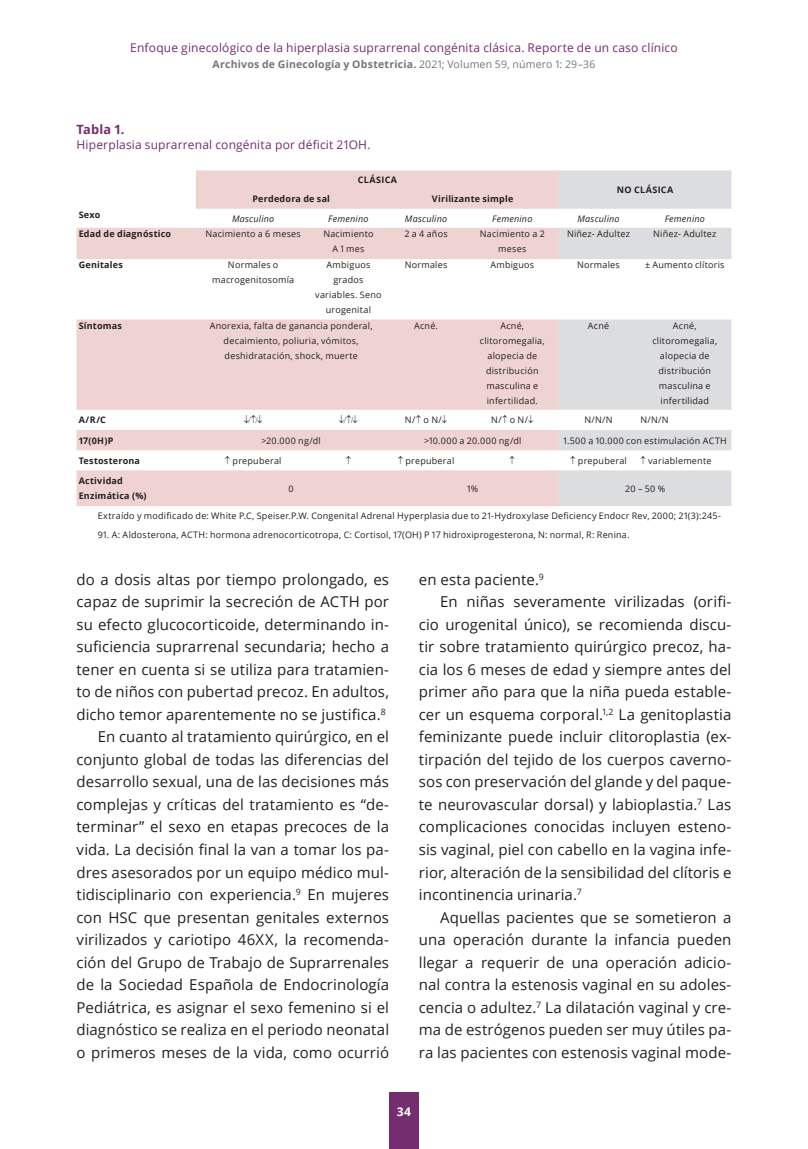
<style>
.page{position:relative;width:808px;height:1149px;background:#fff}
.page>*{position:absolute;margin:0;border:0;box-sizing:border-box;transform-origin:0 0}
.t1{font:15px/22.5px "Open Sans";letter-spacing:.005em;color:#231f20;text-align:justify}
.Figura_título{font:700 12.75px "Open Sans";letter-spacing:.01em;color:#742d6e}
.Figura_texto{font:12px "Open Sans";letter-spacing:.015em;color:#742d6e}
.t2{font:700 12px "Open Sans";color:#fff}
.t3{font:700 10.5px "Open Sans";letter-spacing:.02em;color:#757679}
.Figuras{font:9px/15px "Open Sans";letter-spacing:.025em;color:#231f20;text-align:center}
.bibliografia{font:9px "Open Sans";letter-spacing:.025em;color:#231f20}
.Figuras-2{font:700 9px "Open Sans";letter-spacing:.025em;color:#231f20}
.Figuras-3{font:italic 9px "Open Sans";letter-spacing:.02em;color:#231f20}
.Figuras-4{font:700 9px "Open Sans";letter-spacing:.045em;color:#231f20}
.Figuras-5{font:9px "Symbol";color:#231f20}
.s1{font-weight:400}
</style>
<div class="page">
<div style="left:389px;top:1092px;width:30px;height:56px;background:#742d6e"></div>
<svg style="left:77px;top:170px;width:482px;height:336px;fill:#efd3d2"></svg>
<svg style="left:559px;top:170px;width:172px;height:336px;fill:#dcdddf"></svg>
<svg style="left:249px;top:416px;width:9px;height:7px"></svg>
<svg style="left:344px;top:416px;width:9px;height:7px"></svg>
<svg style="left:346px;top:455px;width:5px;height:8px"></svg>
<svg style="left:510px;top:455px;width:5px;height:8px"></svg>
<p class="Figura_texto" style="left:130px;top:39px;width:549px">Enfoque ginecológico de la hiperplasia suprarrenal congénita clásica. Reporte de un caso clínico</p>
<p class="t3" style="left:213px;top:56px;width:384px">Archivos de Ginecología y Obstetricia. <span class="s1">2021; Volumen 59, número 1: 29–36</span></p>
<p class="Figura_título" style="left:77px;top:121px;width:49px">Tabla 1.</p>
<p class="Figura_texto" style="left:77px;top:137px;width:295px">Hiperplasia suprarrenal congénita por déficit 21OH.</p>
<p class="Figuras-4" style="left:358px;top:173px;width:41px">CLÁSICA</p>
<p class="Figuras-2" style="left:252px;top:192px;width:79px">Perdedora de sal</p>
<p class="Figuras-2" style="left:432px;top:192px;width:83px">Virilizante simple</p>
<p class="Figuras-2" style="left:617px;top:183px;width:58px">NO CLÁSICA</p>
<p class="Figuras-2" style="left:79px;top:208px;width:23px">Sexo</p>
<p class="Figuras-3" style="left:232px;top:212px;width:44px">Masculino</p>
<p class="Figuras-3" style="left:328px;top:212px;width:42px">Femenino</p>
<p class="Figuras-3" style="left:405px;top:212px;width:44px">Masculino</p>
<p class="Figuras-3" style="left:492px;top:212px;width:42px">Femenino</p>
<p class="Figuras-3" style="left:577px;top:212px;width:44px">Masculino</p>
<p class="Figuras-3" style="left:665px;top:212px;width:42px">Femenino</p>
<p class="Figuras-2" style="left:79px;top:227px;width:94px">Edad de diagnóstico</p>
<p class="Figuras" style="left:205px;top:226px;width:97px">Nacimiento a 6 meses</p>
<p class="Figuras" style="left:323px;top:226px;width:52px">Nacimiento</p>
<p class="Figuras" style="left:332px;top:241px;width:34px">A 1 mes</p>
<p class="Figuras" style="left:404px;top:226px;width:45px">2 a 4 años</p>
<p class="Figuras" style="left:480px;top:226px;width:67px">Nacimiento a 2 meses</p>
<p class="Figuras" style="left:567px;top:226px;width:65px">Niñez- Adultez</p>
<p class="Figuras" style="left:653px;top:226px;width:65px">Niñez- Adultez</p>
<p class="Figuras-2" style="left:79px;top:258px;width:46px">Genitales</p>
<p class="Figuras" style="left:212px;top:257px;width:83px">Normales o macrogenitosomía</p>
<p class="Figuras" style="left:315px;top:257px;width:68px">Ambiguos grados variables. Seno urogenital</p>
<p class="Figuras" style="left:405px;top:257px;width:44px">Normales</p>
<p class="Figuras" style="left:490px;top:257px;width:45px">Ambiguos</p>
<p class="Figuras" style="left:577px;top:257px;width:44px">Normales</p>
<p class="Figuras" style="left:645px;top:257px;width:81px">± Aumento clítoris</p>
<p class="Figuras-2" style="left:79px;top:319px;width:45px">Síntomas</p>
<p class="Figuras" style="left:210px;top:317px;width:164px">Anorexia, falta de ganancia ponderal, decaimiento, poliuria, vómitos, deshidratación, shock, muerte</p>
<p class="Figuras" style="left:414px;top:317px;width:25px">Acné.</p>
<p class="Figuras" style="left:480px;top:317px;width:66px">Acné, clitoromegalia, alopecia de distribución masculina e infertilidad.</p>
<p class="Figuras" style="left:588px;top:317px;width:23px">Acné</p>
<p class="Figuras" style="left:652px;top:317px;width:66px">Acné, clitoromegalia, alopecia de distribución masculina e infertilidad</p>
<p class="Figuras-2" style="left:79px;top:413px;width:29px">A/R/C</p>
<p class="Figuras-5" style="left:244px;top:414px;width:20px">↓↑↓</p>
<p class="Figuras-5" style="left:339px;top:414px;width:20px">↓↑↓</p>
<p class="Figuras" style="left:405px;top:412px;width:44px">N/↑ o N/↓</p>
<p class="Figuras" style="left:491px;top:412px;width:44px">N/↑ o N/↓</p>
<p class="Figuras" style="left:584px;top:412px;width:30px">N/N/N</p>
<p class="Figuras" style="left:640px;top:412px;width:30px">N/N/N</p>
<p class="Figuras-2" style="left:79px;top:434px;width:36px">17(0H)P</p>
<p class="Figuras" style="left:262px;top:432px;width:61px">&gt;20.000 ng/dl</p>
<p class="Figuras" style="left:424px;top:432px;width:99px">&gt;10.000 a 20.000 ng/dl</p>
<p class="Figuras" style="left:563px;top:432px;width:165px">1.500 a 10.000 con estimulación ACTH</p>
<p class="Figuras-2" style="left:79px;top:454px;width:63px">Testosterona</p>
<p class="Figuras" style="left:225px;top:452px;width:58px">↑ prepuberal</p>
<p class="Figuras" style="left:398px;top:452px;width:58px">↑ prepuberal</p>
<p class="Figuras" style="left:570px;top:452px;width:58px">↑ prepuberal</p>
<p class="Figuras" style="left:640px;top:452px;width:73px">↑ variablemente</p>
<p class="Figuras-2" style="left:79px;top:474px;width:46px">Actividad</p>
<p class="Figuras-2" style="left:79px;top:489px;width:69px">Enzimática (%)</p>
<p class="Figuras" style="left:289px;top:480px;width:7px">0</p>
<p class="Figuras" style="left:467px;top:480px;width:13px">1%</p>
<p class="Figuras" style="left:625px;top:480px;width:42px">20 – 50 %</p>
<p class="bibliografia" style="left:98px;top:509px;width:625px">Extraído y modificado de: White P.C, Speiser.P.W. Congenital Adrenal Hyperplasia due to 21-Hydroxylase Deficiency Endocr Rev, 2000; 21(3):245-</p>
<p class="bibliografia" style="left:98px;top:528px;width:533px">91. A: Aldosterona, ACTH: hormona adrenocorticotropa, C: Cortisol, 17(OH) P 17 hidroxiprogesterona, N: normal, R: Renina.</p>
<p class="t1" style="left:77px;top:567px;width:314px">do a dosis altas por tiempo prolongado, es capaz de suprimir la secreción de ACTH por su efecto glucocorticoide, determinando in&shy;suficiencia suprarrenal secundaria; hecho a tener en cuenta si se utiliza para tratamien&shy;to de niños con pubertad precoz. En adultos, dicho temor aparentemente no se justifica.<sup>8</sup></p>
<p class="t1" style="left:77px;top:725px;width:314px;text-indent:21px">En cuanto al tratamiento quirúrgico, en el conjunto global de todas las diferencias del desarrollo sexual, una de las decisiones más complejas y críticas del tratamiento es “de&shy;terminar” el sexo en etapas precoces de la vida. La decisión final la van a tomar los pa&shy;dres asesorados por un equipo médico mul&shy;tidisciplinario con experiencia.<sup>9</sup> En mujeres con HSC que presentan genitales externos virilizados y cariotipo 46XX, la recomenda&shy;ción del Grupo de Trabajo de Suprarrenales de la Sociedad Española de Endocrinología Pediátrica, es asignar el sexo femenino si el diagnóstico se realiza en el periodo neonatal o primeros meses de la vida, como ocurrió</p>
<p class="t1" style="left:419px;top:567px;width:126px">en esta paciente.<sup>9</sup></p>
<p class="t1" style="left:419px;top:590px;width:314px;text-indent:21px">En niñas severamente virilizadas (orifi&shy;cio urogenital único), se recomienda discu&shy;tir sobre tratamiento quirúrgico precoz, ha&shy;cia los 6 meses de edad y siempre antes del primer año para que la niña pueda estable&shy;cer un esquema corporal.<sup>1,2</sup> La genitoplastia feminizante puede incluir clitoroplastia (ex&shy;tirpación del tejido de los cuerpos caverno&shy;sos con preservación del glande y del paque&shy;te neurovascular dorsal) y labioplastia.<sup>7</sup> Las complicaciones conocidas incluyen esteno&shy;sis vaginal, piel con cabello en la vagina infe&shy;rior, alteración de la sensibilidad del clítoris e incontinencia urinaria.<sup>7</sup></p>
<p class="t1" style="left:419px;top:905px;width:314px;text-indent:21px">Aquellas pacientes que se sometieron a una operación durante la infancia pueden llegar a requerir de una operación adicio&shy;nal contra la estenosis vaginal en su adoles&shy;cencia o adultez.<sup>7</sup> La dilatación vaginal y cre&shy;ma de estrógenos pueden ser muy útiles pa&shy;ra las pacientes con estenosis vaginal mode-</p>
<p class="t2" style="left:397px;top:1102px;width:16px">34</p>
</div>
